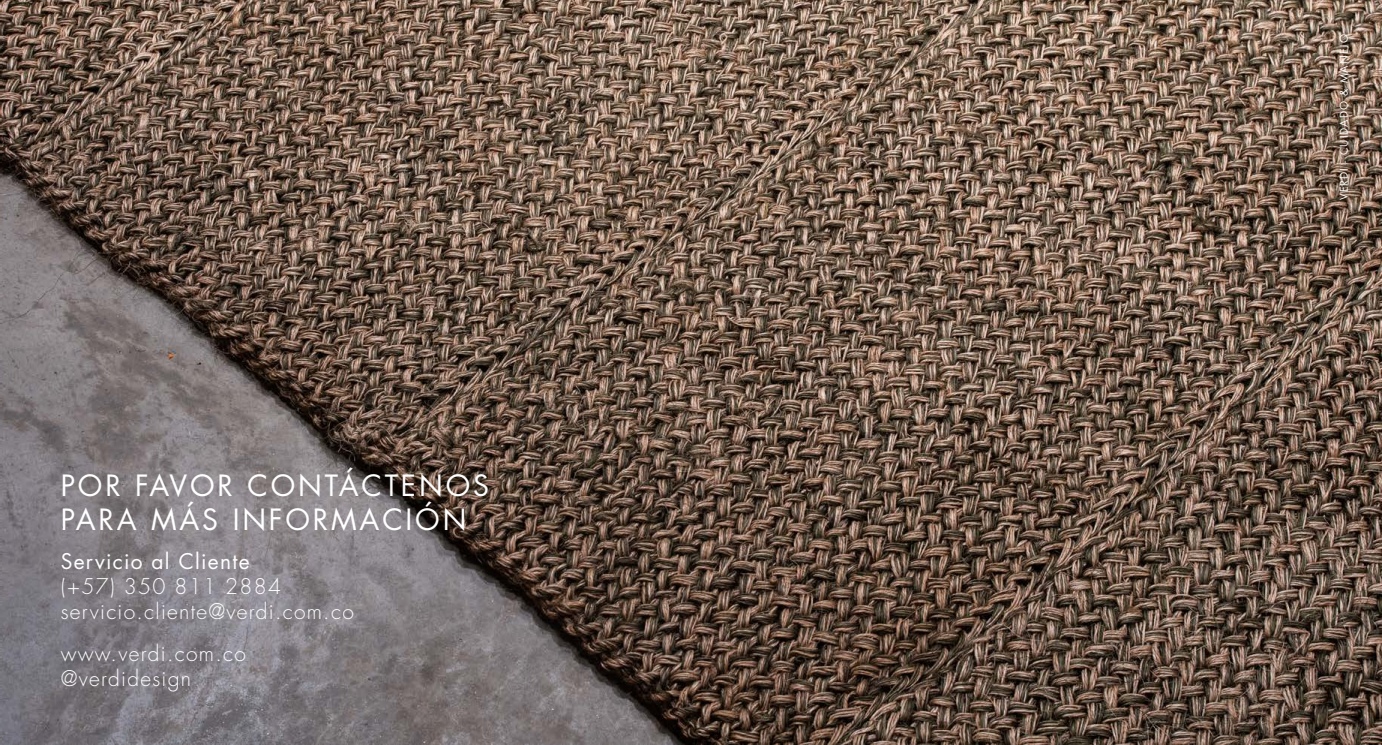
<style>
.page{position:relative;width:1382px;height:745px;background:#fff}
.page>*{position:absolute;margin:0;border:0;box-sizing:border-box;transform-origin:0 0}
.t1{font:28.5px/34.2px "Futura Std";letter-spacing:.1em;color:#fff}
.t2{font:300 21px/25.2px "Futura Std";letter-spacing:.06em;color:#fff}
.t3{font:21px "Futura Std";letter-spacing:.06em;color:#fff}
.t4{font:10.5px "Futura Std";letter-spacing:.1em;color:#fff}
</style>
<div class="page">
<img style="left:0;top:0;width:1382px;height:744px">
<h1 class="t1" style="left:61px;top:468px;width:430px">POR FAVOR CONTÁCTENOS<br>PARA MÁS INFORMACIÓN</h1>
<p class="t3" style="left:61px;top:547px;width:190px">Servicio al Cliente</p>
<p class="t2" style="left:61px;top:573px;width:295px">(+57) 350 811 2884 servicio.cliente@verdi.com.co</p>
<p class="t2" style="left:61px;top:640px;width:187px">www.verdi.com.co @verdidesign</p>
<p class="t4" style="left:1337px;top:200px;width:167px;rotate:-90deg">VERDI - CUIDADO &amp; MANEJO</p>
</div>
